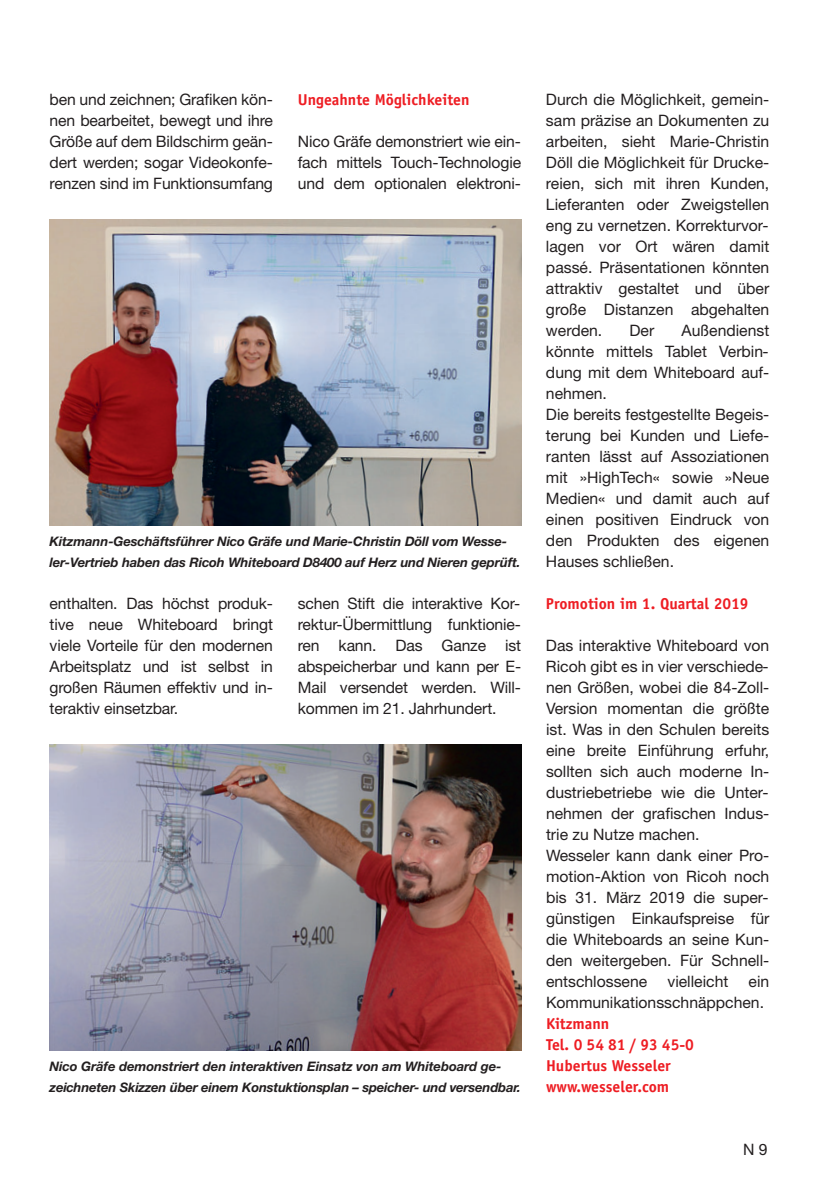
<style>
.page{position:relative;width:819px;height:1191px;background:#fff}
.page>*{position:absolute;margin:0;border:0;box-sizing:border-box;transform-origin:0 0}
.t1{font:15.75px/21px "Helvetica Neue LT Std";color:#231f20;text-align:justify}
.t2{font:700 15.75px/21px "Officina Sans";color:#ee1d23}
.t3{font:italic 700 13.12px/21px "Helvetica Neue LT Std";letter-spacing:-.01em;color:#231f20}
</style>
<div class="page">
<img style="left:50px;top:220px;width:471px;height:305px">
<img style="left:50px;top:745px;width:471px;height:305px">
<p class="t1" style="left:50px;top:91px;width:225px">ben und zeichnen; Grafiken kön&shy;nen bearbeitet, bewegt und ihre Größe auf dem Bildschirm geän&shy;dert werden; sogar Videokonfe&shy;renzen sind im Funktionsumfang</p>
<p class="t2" style="left:298px;top:90px;width:173px">Ungeahnte Möglichkeiten</p>
<p class="t1" style="left:298px;top:133px;width:225px">Nico Gräfe demonstriert wie ein&shy;fach mittels Touch-Technologie und dem optionalen elektroni-</p>
<p class="t3" style="left:50px;top:532px;width:472px">Kitzmann-Geschäftsführer Nico Gräfe und Marie-Christin Döll vom Wesse&shy;ler-Vertrieb haben das Ricoh Whiteboard D8400 auf Herz und Nieren geprüft.</p>
<p class="t1" style="left:50px;top:595px;width:225px">enthalten. Das höchst produk&shy;tive neue Whiteboard bringt viele Vorteile für den modernen Arbeitsplatz und ist selbst in großen Räumen effektiv und in&shy;teraktiv einsetzbar.</p>
<p class="t1" style="left:298px;top:595px;width:225px">schen Stift die interaktive Kor&shy;rektur-Übermittlung funktionie&shy;ren kann. Das Ganze ist abspeicherbar und kann per E-Mail versendet werden. Will&shy;kommen im 21. Jahrhundert.</p>
<p class="t3" style="left:50px;top:1057px;width:473px">Nico Gräfe demonstriert den interaktiven Einsatz von am Whiteboard ge&shy;zeichneten Skizzen über einem Konstuktionsplan – speicher- und versendbar.</p>
<p class="t1" style="left:546px;top:90px;width:225px">Durch die Möglichkeit, gemein&shy;sam präzise an Dokumenten zu arbeiten, sieht Marie-Christin Döll die Möglichkeit für Drucke&shy;reien, sich mit ihren Kunden, Lieferanten oder Zweigstellen eng zu vernetzen. Korrekturvor&shy;lagen vor Ort wären damit passé. Präsentationen könnten attraktiv gestaltet und über große Distanzen abgehalten werden.</p>
<p class="t1" style="left:546px;top:321px;width:225px;text-align:left;text-indent:135px">Außendienst könnte mittels Tablet Verbin&shy;dung mit dem Whiteboard auf&shy;nehmen.<br>Die bereits festgestellte Begeis&shy;terung bei Kunden und Liefe&shy;ranten lässt auf Assoziationen mit »HighTech« sowie »Neue<br>Medien« und damit auch auf einen positiven Eindruck von den Produkten des eigenen<br>Hauses schließen.</p>
<p class="t2" style="left:546px;top:594px;width:204px">Promotion im 1. Quartal 2019</p>
<p class="t1" style="left:546px;top:636px;width:225px;text-align:left">Das interaktive Whiteboard von<br>Ricoh gibt es in vier verschiede&shy;nen Größen, wobei die 84-Zoll-<br>Version momentan die größte ist. Was in den Schulen bereits eine breite Einführung erfuhr, sollten sich auch moderne In&shy;dustriebetriebe wie die Unter&shy;nehmen der grafischen Indus&shy;trie zu Nutze machen.<br>Wesseler kann dank einer Pro&shy;motion-Aktion von Ricoh noch bis 31. März 2019 die super&shy;günstigen Einkaufspreise für die Whiteboards an seine Kun&shy;den weitergeben. Für Schnell&shy;entschlossene</p>
<p class="t1" style="left:629px;top:321px;width:26px">Der</p>
<p class="t1" style="left:546px;top:972px;width:225px;text-indent:203px">ein<br>Kommunikationsschnäppchen.</p>
<p class="t2" style="left:546px;top:1014px;width:149px">Kitzmann<br>Tel. 0 54 81 / 93 45-0<br>Hubertus Wesseler www.wesseler.com</p>
<p class="t1" style="left:667px;top:972px;width:62px">vielleicht</p>
<p class="t1" style="left:743px;top:1141px;width:26px">N 9</p>
</div>
